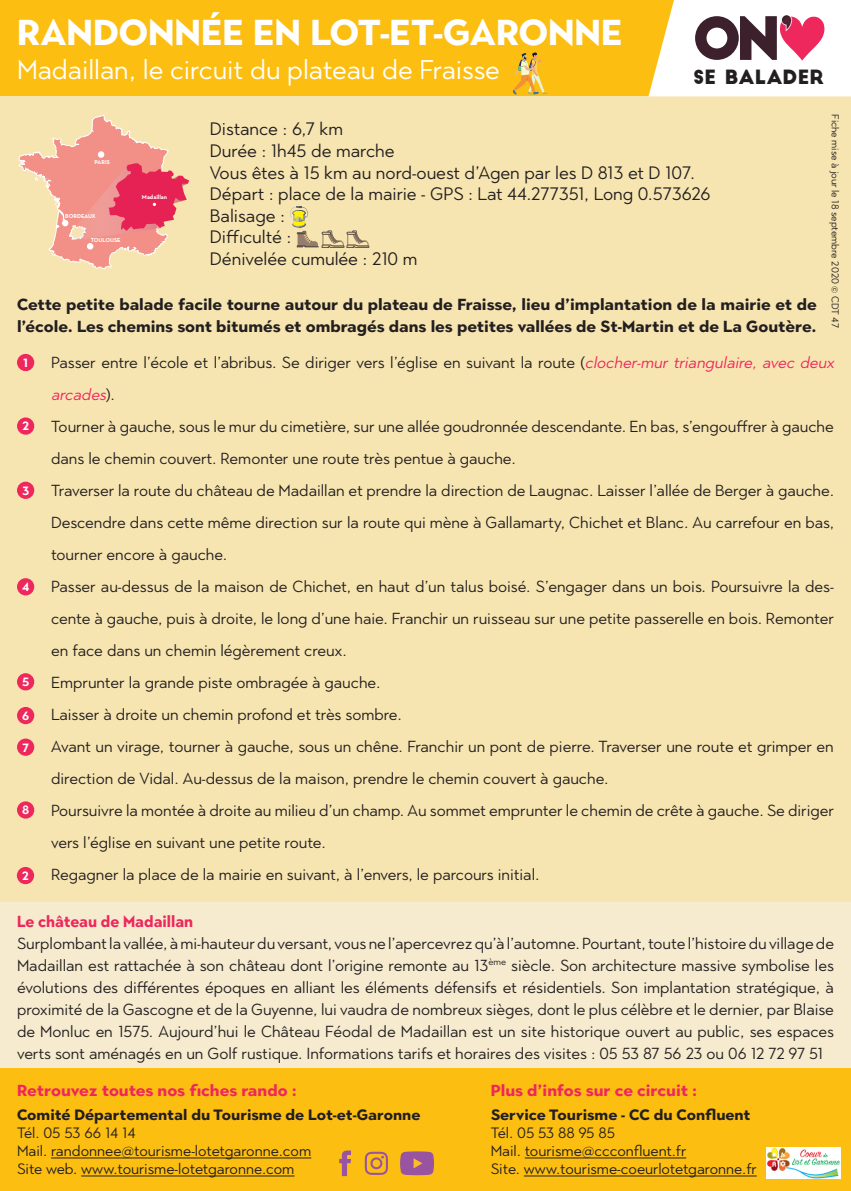
<style>
.page{position:relative;width:851px;height:1191px;background:#fff}
.page>*{position:absolute;margin:0;border:0;box-sizing:border-box;transform-origin:0 0}
.t1{font:700 36px "Town 80 Text";color:#fff}
.t2{font:27px "Town 80 Text";color:#fff}
.t3{font:19.2px "Big John";color:#231f20}
.t4{font:18px "Town 80 Text";color:#231f20}
.t5{font:16px/32px "Town 80 Text";color:#231f20}
.t6{font:700 16px/22px "Town 80 Text";color:#231f20}
.t7{font:700 16px "Town 80 Text";color:#ee275c}
.t8{font:700 16px "Town 80 Text";color:#ee275c;scale:.92 1}
.t9{font:15px "Town 80 Text";color:#231f20}
.t10{font:700 15px "Town 80 Text";color:#231f20}
.t11{font:700 12px "Town 80 Text";color:#fff}
.t12{font:10px "Town 80 Text";color:#231f20}
.t13{font:700 6.2px "Neutra Text";color:#fff}
.t14{font:700 5.8px "Neutra Text";color:#fff}
.s1{font-style:italic;color:#ee275c}
</style>
<div class="page">
<div style="left:0;top:0;width:850px;height:96px;background:#fdbe12"></div>
<div style="left:0;top:1063px;width:850px;height:128px;background:#fdbe12"></div>
<div style="left:0;top:96px;width:850px;height:828px;background:#f7e5b1"></div>
<svg style="left:648px;top:0;width:202px;height:96px;background:#e5d1ca"></svg>
<svg style="left:513px;top:53px;width:34px;height:42px"></svg>
<svg style="left:18px;top:114px;width:171px;height:155px"></svg>
<div style="left:0;top:902px;width:850px;height:166px;background:#f6ebcf"></div>
<hr style="left:51px;top:1157px;width:260px;height:1px;background:#231f20">
<hr style="left:81px;top:1175px;width:213px;height:1px;background:#231f20">
<svg style="left:400px;top:1151px;width:34px;height:24px"></svg>
<svg style="left:339px;top:1150px;width:12px;height:26px"></svg>
<svg style="left:365px;top:1151px;width:23px;height:23px"></svg>
<div style="left:17px;top:354px;width:17px;height:17px;background:#ee275c;border-radius:50%"></div>
<div style="left:17px;top:417px;width:17px;height:18px;background:#ee275c;border-radius:50%"></div>
<div style="left:17px;top:481px;width:17px;height:18px;background:#ee275c;border-radius:50%"></div>
<div style="left:17px;top:578px;width:17px;height:17px;background:#ee275c;border-radius:50%"></div>
<div style="left:17px;top:673px;width:17px;height:17px;background:#ee275c;border-radius:50%"></div>
<div style="left:17px;top:707px;width:17px;height:17px;background:#ee275c;border-radius:50%"></div>
<div style="left:17px;top:738px;width:17px;height:18px;background:#ee275c;border-radius:50%"></div>
<div style="left:17px;top:801px;width:17px;height:17px;background:#ee275c;border-radius:50%"></div>
<svg style="left:290px;top:207px;width:79px;height:40px"></svg>
<div style="left:17px;top:867px;width:17px;height:17px;background:#ee275c;border-radius:50%"></div>
<hr style="left:524px;top:1157px;width:162px;height:1px;background:#231f20">
<hr style="left:523px;top:1175px;width:233px;height:1px;background:#231f20">
<img style="left:766px;top:1147px;width:74px;height:31px">
<p class="t1" style="left:17px;top:9px;width:607px">RANDONNÉE EN LOT-ET-GARONNE</p>
<p class="t2" style="left:17px;top:52px;width:484px">Madaillan, le circuit du plateau de Fraisse</p>
<p class="t3" style="left:693px;top:68px;width:132px">SE BALADER</p>
<p class="t12" style="left:841px;top:114px;width:215px;rotate:90deg">Fiche mise à jour le 18 septembre 2020 © CDT 47</p>
<p class="t4" style="left:210px;top:118px;width:135px">Distance : 6,7 km</p>
<p class="t4" style="left:210px;top:139px;width:186px">Durée : 1h45 de marche</p>
<p class="t4" style="left:210px;top:161px;width:486px">Vous êtes à 15 km au nord-ouest d’Agen par les D 813 et D 107.</p>
<p class="t4" style="left:210px;top:182px;width:502px">Départ : place de la mairie - GPS : Lat 44.277351, Long 0.573626</p>
<p class="t4" style="left:210px;top:204px;width:77px">Balisage :</p>
<p class="t4" style="left:210px;top:226px;width:83px">Difficulté :</p>
<p class="t4" style="left:210px;top:247px;width:209px">Dénivelée cumulée : 210 m</p>
<p class="t6" style="left:17px;top:293px;width:801px">Cette petite balade facile tourne autour du plateau de Fraisse, lieu d’implantation de la mairie et de l’école. Les chemins sont bitumés et ombragés dans les petites vallées de St-Martin et de La Goutère.</p>
<p class="t5" style="left:51px;top:346px;width:787px">Passer entre l’école et l’abribus. Se diriger vers l’église en suivant la route (<span class="s1">clocher-mur triangulaire, avec deux arcades</span>) .</p>
<p class="t5" style="left:51px;top:410px;width:784px">Tourner à gauche, sous le mur du cimetière, sur une allée goudronnée descendante. En bas, s’engouffrer à gauche dans le chemin couvert. Remonter une route très pentue à gauche.</p>
<p class="t5" style="left:51px;top:474px;width:784px;text-align:justify">Traverser la route du château de Madaillan et prendre la direction de Laugnac. Laisser l’allée de Berger à gauche.<br>Descendre dans cette même direction sur la route qui mène à Gallamarty, Chichet et Blanc. Au carrefour en bas, tourner encore à gauche.</p>
<p class="t5" style="left:51px;top:570px;width:784px;text-align:justify">Passer au-dessus de la maison de Chichet, en haut d’un talus boisé. S’engager dans un bois. Poursuivre la des&shy;cente à gauche, puis à droite, le long d’une haie. Franchir un ruisseau sur une petite passerelle en bois. Remonter en face dans un chemin légèrement creux.</p>
<p class="t5" style="left:51px;top:666px;width:331px">Emprunter la grande piste ombragée à gauche.</p>
<p class="t5" style="left:51px;top:698px;width:352px">Laisser à droite un chemin profond et très sombre.</p>
<p class="t5" style="left:51px;top:730px;width:784px">Avant un virage, tourner à gauche, sous un chêne. Franchir un pont de pierre. Traverser une route et grimper en direction de Vidal. Au-dessus de la maison, prendre le chemin couvert à gauche.</p>
<p class="t5" style="left:51px;top:794px;width:784px">Poursuivre la montée à droite au milieu d’un champ. Au sommet emprunter le chemin de crête à gauche. Se diriger vers l’église en suivant une petite route.</p>
<p class="t5" style="left:51px;top:858px;width:490px">Regagner la place de la mairie en suivant, à l’envers, le parcours initial.</p>
<p class="t8" style="left:17px;top:911px;width:193px">Le château de Madaillan</p>
<p class="t5" style="left:17px;top:927px;width:818px">Surplombant la vallée, à mi-hauteur du versant, vous ne l’apercevrez qu’à l’automne. Pourtant, toute l’histoire du village de</p>
<p class="t5" style="left:17px;top:949px;width:818px">Madaillan est rattachée à son château dont l’origine remonte au 13<sup>ème</sup> siècle. Son architecture massive symbolise les</p>
<p class="t5" style="left:17px;top:976px;width:818px;line-height:22px;text-align:justify">évolutions des différentes époques en alliant les éléments défensifs et résidentiels. Son implantation stratégique, à proximité de la Gascogne et de la Guyenne, lui vaudra de nombreux sièges, dont le plus célèbre et le dernier, par Blaise de Monluc en 1575. Aujourd’hui le Château Féodal de Madaillan est un site historique ouvert au public, ses espaces verts sont aménagés en un Golf rustique. Informations tarifs et horaires des visites : 05 53 87 56 23 ou 06 12 72 97 51</p>
<p class="t7" style="left:17px;top:1080px;width:281px">Retrouvez toutes nos fiches rando :</p>
<p class="t10" style="left:17px;top:1105px;width:405px">Comité Départemental du Tourisme de Lot-et-Garonne</p>
<p class="t9" style="left:17px;top:1123px;width:120px">Tél. 05 53 66 14 14</p>
<p class="t9" style="left:17px;top:1141px;width:296px">Mail. randonnee@tourisme-lotetgaronne.com</p>
<p class="t9" style="left:17px;top:1159px;width:279px">Site web. www.tourisme-lotetgaronne.com</p>
<p class="t14" style="left:94px;top:158px;width:17px">PARIS</p>
<p class="t13" style="left:142px;top:193px;width:27px">Madaillan</p>
<p class="t14" style="left:65px;top:213px;width:32px">BORDEAUX</p>
<p class="t14" style="left:91px;top:237px;width:32px">TOULOUSE</p>
<p class="t11" style="left:23px;top:355px;width:6px">1</p>
<p class="t11" style="left:22px;top:418px;width:8px">2</p>
<p class="t11" style="left:22px;top:483px;width:9px">3</p>
<p class="t11" style="left:22px;top:579px;width:9px">4</p>
<p class="t11" style="left:22px;top:674px;width:9px">5</p>
<p class="t11" style="left:22px;top:708px;width:9px">6</p>
<p class="t11" style="left:22px;top:739px;width:8px">7</p>
<p class="t11" style="left:22px;top:802px;width:9px">8</p>
<p class="t11" style="left:22px;top:868px;width:8px">2</p>
<p class="t7" style="left:490px;top:1080px;width:208px">Plus d’infos sur ce circuit :</p>
<p class="t10" style="left:490px;top:1105px;width:261px">Service Tourisme - CC du Confluent</p>
<p class="t9" style="left:490px;top:1123px;width:126px">Tél. 05 53 88 95 85</p>
<p class="t9" style="left:490px;top:1141px;width:197px">Mail. tourisme@ccconfluent.fr</p>
<p class="t9" style="left:490px;top:1159px;width:267px">Site. www.tourisme-coeurlotetgaronne.fr</p>
</div>
